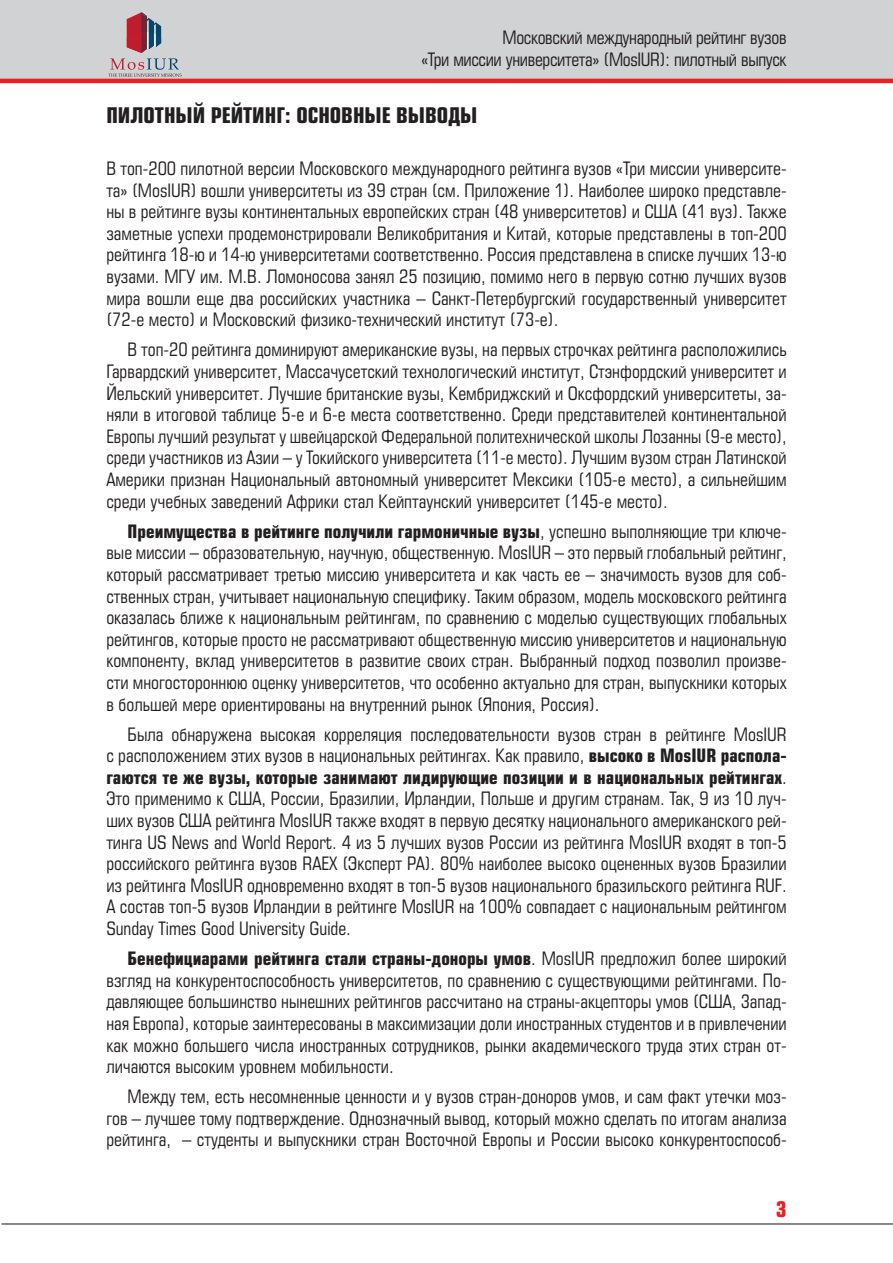
<style>
.page{position:relative;width:893px;height:1263px;background:#fff}
.page>*{position:absolute;margin:0;border:0;box-sizing:border-box;transform-origin:0 0}
.t1{font:700 21px "Europe Cond";color:#231f20}
.t2{font:700 21px "Europe Cond";color:#ee1f23}
.t3{font:18px/21.6px "Europe Cond";color:#231f20;text-align:justify}
.t4{font:18px/21.6px "Europe Cond";letter-spacing:-.02em;color:#231f20;text-align:right}
.s1{font-weight:700}
</style>
<div class="page">
<div style="left:0;top:0;width:893px;height:81px;background:#d1d2d4"></div>
<hr style="left:0;top:79px;width:893px;height:4px;background:#ee1f23">
<hr style="left:2px;top:1223px;width:891px;height:2px;background:#636366">
<svg style="left:109px;top:12px;width:73px;height:65px"></svg>
<img style="left:147px;top:32px;width:14px;height:21px">
<img style="left:127px;top:32px;width:20px;height:21px">
<p class="t4" style="left:421px;top:27px;width:367px">Московский международный рейтинг вузов<br>«Три миссии университета» (MosIUR): пилотный выпуск</p>
<p class="t1" style="left:106px;top:102px;width:373px">Пилотный рейтинг: основные выводы</p>
<p class="t3" style="left:106px;top:157px;width:682px">В топ-200 пилотной версии Московского международного рейтинга вузов «Три миссии университе&shy;та» (MosIUR) вошли университеты из 39 стран (см. Приложение 1). Наиболее широко представле&shy;ны в рейтинге вузы континентальных европейских стран (48 университетов) и США (41 вуз). Также заметные успехи продемонстрировали Великобритания и Китай, которые представлены в топ-200 рейтинга 18-ю и 14-ю университетами соответственно. Россия представлена в списке лучших 13-ю вузами. МГУ им. М.В. Ломоносова занял 25 позицию, помимо него в первую сотню лучших вузов мира вошли еще два российских участника – Санкт-Петербургский государственный университет (72-е место) и Московский физико-технический институт (73-е).</p>
<p class="t3" style="left:106px;top:339px;width:682px;text-indent:21px">В топ-20 рейтинга доминируют американские вузы, на первых строчках рейтинга расположились Гарвардский университет, Массачусетский технологический институт, Стэнфордский университет и Йельский университет. Лучшие британские вузы, Кембриджский и Оксфордский университеты, за&shy;няли в итоговой таблице 5-е и 6-е места соответственно. Среди представителей континентальной Европы лучший результат у швейцарской Федеральной политехнической школы Лозанны (9-е место), среди участников из Азии – у Токийского университета (11-е место). Лучшим вузом стран Латинской Америки признан Национальный автономный университет Мексики (105-е место), а сильнейшим среди учебных заведений Африки стал Кейптаунский университет (145-е место).</p>
<p class="t3" style="left:106px;top:520px;width:682px;text-indent:21px"><span class="s1">Преимущества в рейтинге получили гармоничные вузы</span>, успешно выполняющие три ключе&shy;вые миссии – образовательную, научную, общественную. MosIUR – это первый глобальный рейтинг, который рассматривает третью миссию университета и как часть ее – значимость вузов для соб&shy;ственных стран, учитывает национальную специфику. Таким образом, модель московского рейтинга оказалась ближе к национальным рейтингам, по сравнению с моделью существующих глобальных рейтингов, которые просто не рассматривают общественную миссию университетов и национальную компоненту, вклад университетов в развитие своих стран. Выбранный подход позволил произве&shy;сти многостороннюю оценку университетов, что особенно актуально для стран, выпускники которых в большей мере ориентированы на внутренний рынок (Япония, Россия).</p>
<p class="t3" style="left:106px;top:723px;width:682px;text-indent:21px">Была обнаружена высокая корреляция последовательности вузов стран в рейтинге MosIUR с расположением этих вузов в национальных рейтингах. Как правило, <span class="s1">высоко в MosIUR распола&shy;гаются те же вузы, которые занимают лидирующие позиции и в национальных рейтингах</span>.<br>Это применимо к США, России, Бразилии, Ирландии, Польше и другим странам. Так, 9 из 10 луч&shy;ших вузов США рейтинга MosIUR также входят в первую десятку национального американского рей&shy;тинга US News and World Report. 4 из 5 лучших вузов России из рейтинга MosIUR входят в топ-5 российского рейтинга вузов RAEX (Эксперт РА). 80% наиболее высоко оцененных вузов Бразилии из рейтинга MosIUR одновременно входят в топ-5 вузов национального бразильского рейтинга RUF.<br>А состав топ-5 вузов Ирландии в рейтинге MosIUR на 100% совпадает с национальным рейтингом Sunday Times Good University Guide.</p>
<p class="t3" style="left:106px;top:947px;width:682px;text-indent:21px"><span class="s1">Бенефициарами рейтинга стали страны-доноры умов</span>. MosIUR предложил более широкий взгляд на конкурентоспособность университетов, по сравнению с существующими рейтингами. По&shy;давляющее большинство нынешних рейтингов рассчитано на страны-акцепторы умов (США, Запад&shy;ная Европа), которые заинтересованы в максимизации доли иностранных студентов и в привлечении как можно большего числа иностранных сотрудников, рынки академического труда этих стран от&shy;личаются высоким уровнем мобильности.</p>
<p class="t3" style="left:106px;top:1086px;width:682px;text-indent:21px">Между тем, есть несомненные ценности и у вузов стран-доноров умов, и сам факт утечки моз&shy;гов – лучшее тому подтверждение. Однозначный вывод, который можно сделать по итогам анализа рейтинга, – студенты и выпускники стран Восточной Европы и России высоко конкурентоспособ-</p>
<p class="t2" style="left:776px;top:1195px;width:12px">3</p>
</div>
